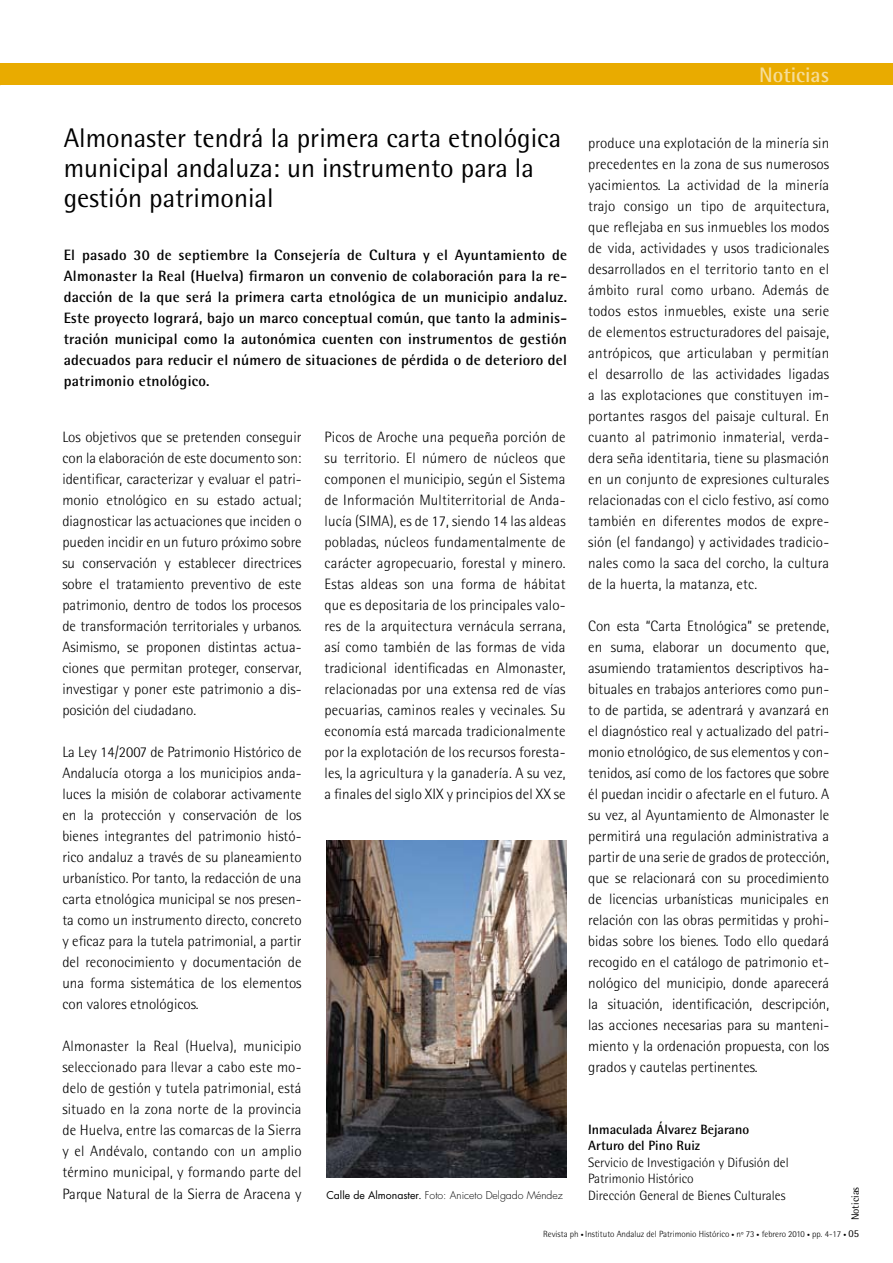
<style>
.page{position:relative;width:893px;height:1263px;background:#fff}
.page>*{position:absolute;margin:0;border:0;box-sizing:border-box;transform-origin:0 0}
.t1{font:27px/30px "Rotis Semi Sans";color:#000}
.t2{font:700 21px "Rotis Semi Sans";color:#f6dd99}
.t3{font:300 15px/21px "Rotis Semi Sans";color:#000;text-align:justify}
.t4{font:700 15px/21px "Rotis Semi Sans";letter-spacing:.015em;color:#000;text-align:justify}
.t5{font:300 13.5px/16.5px "Rotis Semi Sans";color:#000}
.t6{font:700 13.5px/16.5px "Rotis Semi Sans";color:#000}
.t7{font:300 10.5px "Futura";color:#000}
.t8{font:10.5px "Rotis Semi Sans";color:#000}
.t9{font:300 9px "Rotis Semi Sans";color:#000}
.s1{font-weight:400}
.s2{font-size:6px}
.s3{font-weight:400;font-size:10.5px}
</style>
<div class="page">
<div style="left:0;top:64px;width:893px;height:21px;background:#e9ab00"></div>
<img style="left:326px;top:840px;width:241px;height:337px">
<h2 class="t2" style="left:759px;top:62px;width:72px">Noticias</h2>
<h1 class="t1" style="left:64px;top:122px;width:499px">Almonaster tendrá la primera carta etnológica municipal andaluza: un instrumento para la gestión patrimonial</h1>
<p class="t4" style="left:64px;top:244px;width:505px">El pasado 30 de septiembre la Consejería de Cultura y el Ayuntamiento de Almonaster la Real (Huelva) firmaron un convenio de colaboración para la re&shy;dacción de la que será la primera carta etnológica de un municipio andaluz.<br>Este proyecto logrará, bajo un marco conceptual común, que tanto la adminis&shy;tración municipal como la autonómica cuenten con instrumentos de gestión adecuados para reducir el número de situaciones de pérdida o de deterioro del patrimonio etnológico.</p>
<p class="t3" style="left:588px;top:133px;width:242px">produce una explotación de la minería sin precedentes en la zona de sus numerosos yacimientos. La actividad de la minería trajo consigo un tipo de arquitectura, que reflejaba en sus inmuebles los modos de vida, actividades y usos tradicionales desarrollados en el territorio tanto en el ámbito rural como urbano. Además de todos estos inmuebles, existe una serie de elementos estructuradores del paisaje, antrópicos, que articulaban y permitían el desarrollo de las actividades ligadas a las explotaciones que constituyen im&shy;portantes rasgos del paisaje cultural. En cuanto al patrimonio inmaterial, verda&shy;dera seña identitaria, tiene su plasmación en un conjunto de expresiones culturales relacionadas con el ciclo festivo, así como también en diferentes modos de expre&shy;sión (el fandango) y actividades tradicio&shy;nales como la saca del corcho, la cultura de la huerta, la matanza, etc.</p>
<p class="t3" style="left:588px;top:616px;width:242px">Con esta “Carta Etnológica” se pretende, en suma, elaborar un documento que, asumiendo tratamientos descriptivos ha&shy;bituales en trabajos anteriores como pun&shy;to de partida, se adentrará y avanzará en el diagnóstico real y actualizado del patri&shy;monio etnológico, de sus elementos y con&shy;tenidos, así como de los factores que sobre él puedan incidir o afectarle en el futuro. A su vez, al Ayuntamiento de Almonaster le permitirá una regulación administrativa a partir de una serie de grados de protección, que se relacionará con su procedimiento de licencias urbanísticas municipales en relación con las obras permitidas y prohi&shy;bidas sobre los bienes. Todo ello quedará recogido en el catálogo de patrimonio et&shy;nológico del municipio, donde aparecerá la situación, identificación, descripción, las acciones necesarias para su manteni&shy;miento y la ordenación propuesta, con los grados y cautelas pertinentes.</p>
<p class="t3" style="left:62px;top:427px;width:241px">Los objetivos que se pretenden conseguir con la elaboración de este documento son: identificar, caracterizar y evaluar el patri&shy;monio etnológico en su estado actual; diagnosticar las actuaciones que inciden o pueden incidir en un futuro próximo sobre su conservación y establecer directrices sobre el tratamiento preventivo de este patrimonio, dentro de todos los procesos de transformación territoriales y urbanos.<br>Asimismo, se proponen distintas actua&shy;ciones que permitan proteger, conservar, investigar y poner este patrimonio a dis&shy;posición del ciudadano.</p>
<p class="t3" style="left:62px;top:742px;width:241px">La Ley 14/2007 de Patrimonio Histórico de Andalucía otorga a los municipios anda&shy;luces la misión de colaborar activamente en la protección y conservación de los bienes integrantes del patrimonio histó&shy;rico andaluz a través de su planeamiento urbanístico. Por tanto, la redacción de una carta etnológica municipal se nos presen&shy;ta como un instrumento directo, concreto y eficaz para la tutela patrimonial, a partir del reconocimiento y documentación de una forma sistemática de los elementos con valores etnológicos.</p>
<p class="t3" style="left:62px;top:1036px;width:241px">Almonaster la Real (Huelva), municipio seleccionado para llevar a cabo este mo&shy;delo de gestión y tutela patrimonial, está situado en la zona norte de la provincia de Huelva, entre las comarcas de la Sierra y el Andévalo, contando con un amplio término municipal, y formando parte del Parque Natural de la Sierra de Aracena y</p>
<p class="t3" style="left:325px;top:427px;width:242px">Picos de Aroche una pequeña porción de su territorio. El número de núcleos que componen el municipio, según el Sistema de Información Multiterritorial de Anda&shy;lucía (SIMA), es de 17, siendo 14 las aldeas pobladas, núcleos fundamentalmente de carácter agropecuario, forestal y minero.<br>Estas aldeas son una forma de hábitat que es depositaria de los principales valo&shy;res de la arquitectura vernácula serrana, así como también de las formas de vida tradicional identificadas en Almonaster, relacionadas por una extensa red de vías pecuarias, caminos reales y vecinales. Su economía está marcada tradicionalmente por la explotación de los recursos foresta&shy;les, la agricultura y la ganadería. A su vez, a finales del siglo XIX y principios del XX se</p>
<p class="t6" style="left:588px;top:1121px;width:162px">Inmaculada Álvarez Bejarano<br>Arturo del Pino Ruiz</p>
<p class="t5" style="left:588px;top:1154px;width:202px">Servicio de Investigación y Difusión del<br>Patrimonio Histórico</p>
<p class="t7" style="left:326px;top:1189px;width:238px"><span class="s1">Calle de Almonaster.</span> Foto: Aniceto Delgado Méndez</p>
<p class="t5" style="left:588px;top:1187px;width:199px">Dirección General de Bienes Culturales</p>
<p class="t8" style="left:849px;top:1220px;width:35px;rotate:-90deg">Noticias</p>
<p class="t9" style="left:543px;top:1229px;width:317px">Revista ph <span class="s2">•</span> Instituto Andaluz del Patrimonio Histórico <span class="s2">•</span> nº 73 <span class="s2">•</span> febrero 2010 <span class="s2">•</span> pp. 4-17 <span class="s2">•</span> <span class="s3">05</span></p>
</div>
